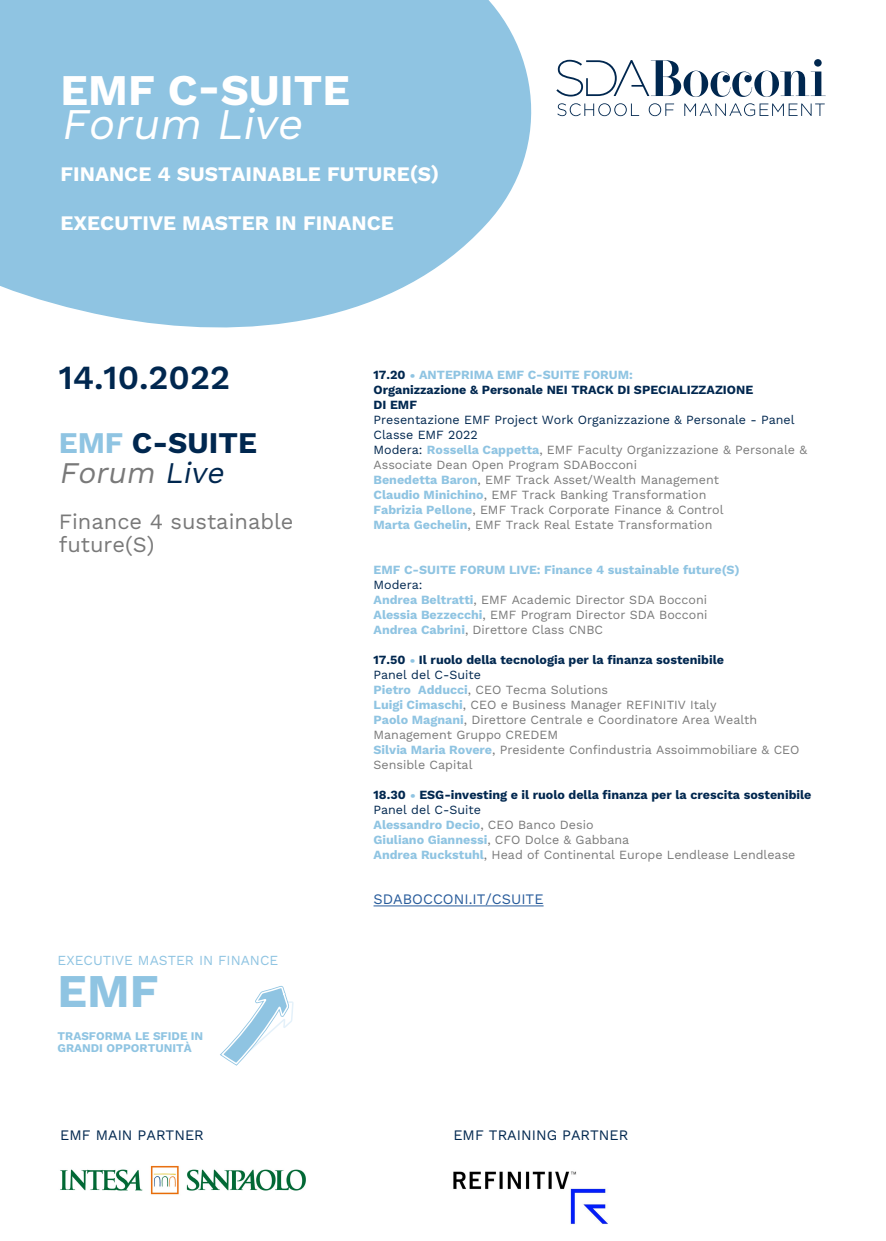
<style>
.page{position:relative;width:886px;height:1241px;background:#fff}
.page>*{position:absolute;margin:0;border:0;box-sizing:border-box;transform-origin:0 0}
.t1{font:700 46.88px "Work Sans";color:#8fc4e2}
.t2{font:700 43.75px "Work Sans";color:#fff}
.t3{font:italic 43.75px "Work Sans";color:#fff}
.t4{font:600 33.75px "Work Sans";color:#00274f}
.t5{font:700 30px/30px "Work Sans";color:#00274f}
.t6{font:21.88px/23.1px "Work Sans";color:#797979}
.t7{font:700 20.62px "Work Sans";color:#fff}
.t8{font:14.5px "Work Sans";color:#00274f}
.t9{font:14.5px "Work Sans";color:#275b9b}
.t10{font:13.81px "Work Sans";color:#8fc4e2}
.t11{font:12.5px/15px "Work Sans";color:#797979}
.t12{font:700 12.5px/15px "Work Sans";color:#00274f}
.t13{font:700 12.5px "Work Sans";color:#8fc4e2}
.t14{font:700 11.75px/12.8px "Work Sans";color:#8fc4e2}
.s1{color:#8fc4e2}
.s2{font-weight:400;font-style:italic;color:#797979}
.s3{font-weight:400;font-style:italic}
.s4{font-size:20.62px;color:#8fc4e2}
.s5{color:#00274f}
.s6{font-weight:700;color:#8fc4e2}
.s7{font-weight:700;color:#00274f}
.s8{font-weight:700;font-size:20.62px;color:#8fc4e2}
</style>
<div class="page">
<svg style="left:557px;top:59px;width:269px;height:38px"></svg>
<svg style="left:557px;top:103px;width:82px;height:13px"></svg>
<svg style="left:649px;top:103px;width:25px;height:13px"></svg>
<svg style="left:684px;top:103px;width:141px;height:13px"></svg>
<svg style="left:220px;top:986px;width:74px;height:80px"></svg>
<img style="left:60px;top:1165px;width:246px;height:30px">
<img style="left:453px;top:1171px;width:155px;height:53px">
<hr style="left:373px;top:905px;width:170px;height:1px;background:#275b9b">
<svg style="left:0;top:0;width:557px;height:328px;background:#9fcce6"></svg>
<h2 class="t2" style="left:61px;top:57px;width:291px">EMF C-SUITE</h2>
<h2 class="t3" style="left:61px;top:91px;width:253px">Forum Live</h2>
<h3 class="t7" style="left:61px;top:158px;width:380px">FINANCE 4 SUSTAINABLE FUTURE(S)</h3>
<h3 class="t7" style="left:61px;top:207px;width:335px">EXECUTIVE MASTER IN FINANCE</h3>
<h3 class="t4" style="left:59px;top:352px;width:173px">14.10.2022</h3>
<h3 class="t5" style="left:59px;top:426px;width:200px"><span class="s1">EMF</span> C-SUITE<br><span class="s2">Forum</span> <span class="s3">Live</span></h3>
<h3 class="t6" style="left:59px;top:509px;width:236px">Finance 4 sustainable future(S)</h3>
<p class="t10" style="left:58px;top:949px;width:222px">EXECUTIVE MASTER IN FINANCE</p>
<h1 class="t1" style="left:58px;top:955px;width:102px">EMF</h1>
<p class="t14" style="left:58px;top:1028px;width:147px">TRASFORMA LE SFIDE IN<br>GRANDI OPPORTUNITÀ</p>
<p class="t12" style="left:373px;top:367px;width:381px">17.20 <span class="s4">∙</span> <span class="s1">ANTEPRIMA EMF C-SUITE FORUM:<br></span>Organizzazione &amp; Personale NEI TRACK DI SPECIALIZZAZIONE<br>DI EMF</p>
<p class="t11" style="left:373px;top:412px;width:435px"><span class="s5">Presentazione EMF Project Work Organizzazione &amp; Personale - Panel Classe EMF 2022<br>Modera:</span> <span class="s6">Rossella Cappetta</span>, EMF Faculty Organizzazione &amp; Personale &amp; Associate Dean Open Program SDABocconi<br><span class="s6">Benedetta Baron</span>, EMF Track Asset/Wealth Management<br><span class="s6">Claudio Minichino</span>, EMF Track Banking Transformation<br><span class="s6">Fabrizia Pellone</span>, EMF Track Corporate Finance &amp; Control<br><span class="s6">Marta Gechelin</span>, EMF Track Real Estate Transformation</p>
<p class="t13" style="left:373px;top:560px;width:367px">EMF C-SUITE FORUM LIVE: Finance 4 sustainable future(S)</p>
<p class="t11" style="left:373px;top:577px;width:335px"><span class="s5">Modera:<br></span><span class="s6">Andrea Beltratti</span>, EMF Academic Director SDA Bocconi <span class="s6">Alessia Bezzecchi</span>, EMF Program Director SDA Bocconi <span class="s6">Andrea Cabrini</span>, Direttore Class CNBC</p>
<p class="t11" style="left:373px;top:652px;width:428px"><span class="s7">17.50</span> <span class="s8">∙</span> <span class="s7">Il ruolo della tecnologia per la finanza sostenibile<br></span><span class="s5">Panel del C-Suite<br></span><span class="s6">Pietro Adducci</span>, CEO Tecma Solutions<br><span class="s6">Luigi Cimaschi</span>, CEO e Business Manager REFINITIV Italy<br><span class="s6">Paolo Magnani</span>, Direttore Centrale e Coordinatore Area Wealth Management Gruppo CREDEM<br><span class="s6">Silvia Maria Rovere</span>, Presidente Confindustria Assoimmobiliare &amp; CEO Sensible Capital</p>
<p class="t11" style="left:373px;top:787px;width:439px"><span class="s7">18.30</span> <span class="s8">∙</span> <span class="s7">ESG-investing e il ruolo della finanza per la crescita sostenibile </span><span class="s5">Panel del C-Suite<br></span><span class="s6">Alessandro Decio</span>, CEO Banco Desio<br><span class="s6">Giuliano Giannessi</span>, CFO Dolce &amp; Gabbana<br><span class="s6">Andrea Ruckstuhl</span>, Head of Continental Europe Lendlease Lendlease</p>
<p class="t9" style="left:373px;top:888px;width:172px">SDABOCCONI.IT/CSUITE</p>
<p class="t8" style="left:60px;top:1124px;width:145px">EMF MAIN PARTNER</p>
<p class="t8" style="left:453px;top:1124px;width:177px">EMF TRAINING PARTNER</p>
</div>
